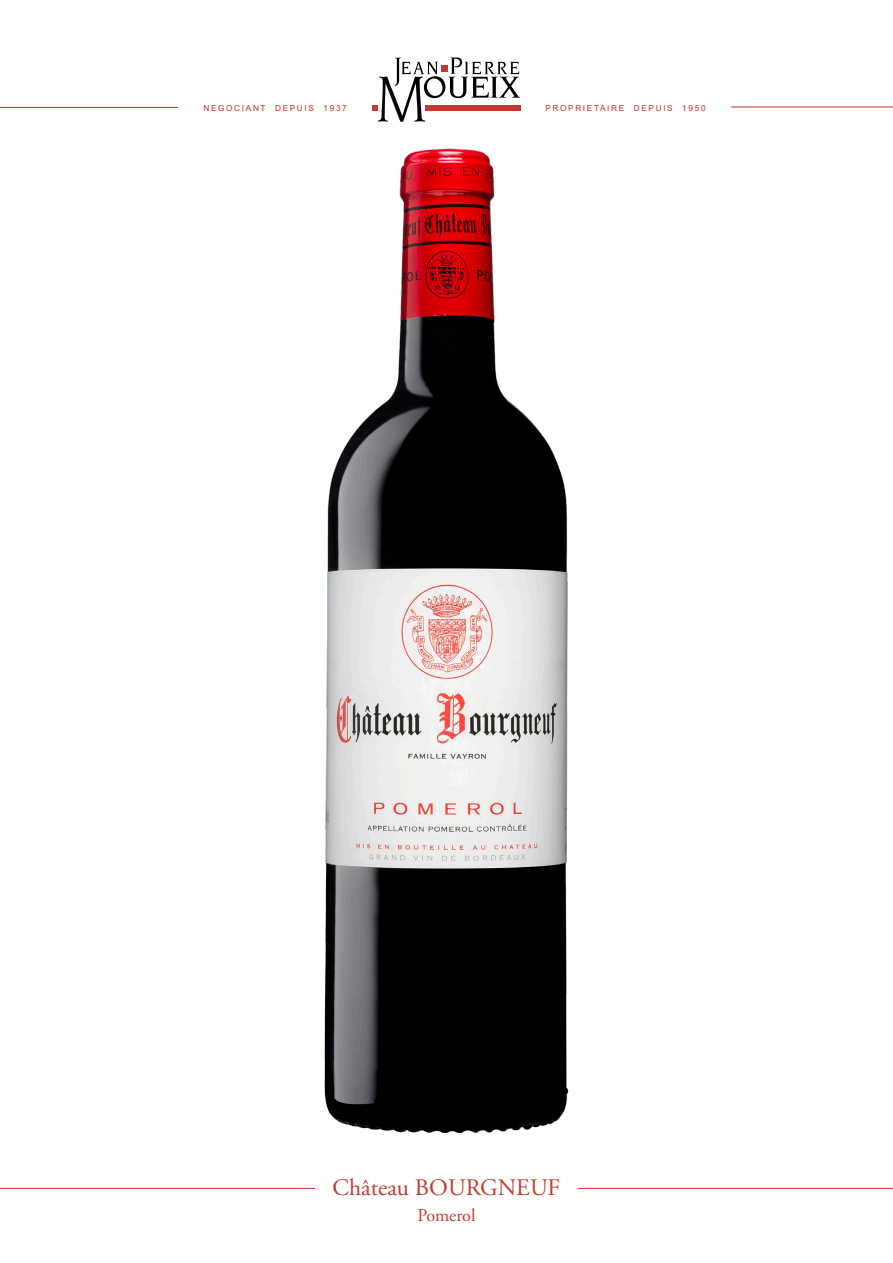
<style>
.page{position:relative;width:893px;height:1263px;background:#fff}
.page>*{position:absolute;margin:0;border:0;box-sizing:border-box;transform-origin:0 0}
.t1{font:23.7px "Adobe Garamond Pro";color:#c43a31}
.t2{font:18px "Adobe Garamond Pro";color:#c43a31}
.t3{font:8.25px "Arial";letter-spacing:.2em;color:#c53026}
</style>
<div class="page">
<hr style="left:0;top:1188px;width:893px;height:1px;background:#c53026">
<hr style="left:731px;top:107px;width:162px;height:1px;background:#c53026">
<hr style="left:0;top:107px;width:178px;height:1px;background:#c53026">
<svg style="left:373px;top:58px;width:147px;height:64px"></svg>
<div style="left:425px;top:105px;width:95px;height:5px;background:#c53832"></div>
<div style="left:315px;top:1178px;width:263px;height:62px;background:#fff"></div>
<img style="left:324px;top:148px;width:245px;height:986px">
<p class="t3" style="left:203px;top:102px;width:145px">NEGOCIANT DEPUIS 1937</p>
<p class="t3" style="left:545px;top:102px;width:162px">PROPRIETAIRE DEPUIS 1950</p>
<p class="t1" style="left:333px;top:1173px;width:229px">Château BOURGNEUF</p>
<p class="t2" style="left:417px;top:1205px;width:60px">Pomerol</p>
</div>
